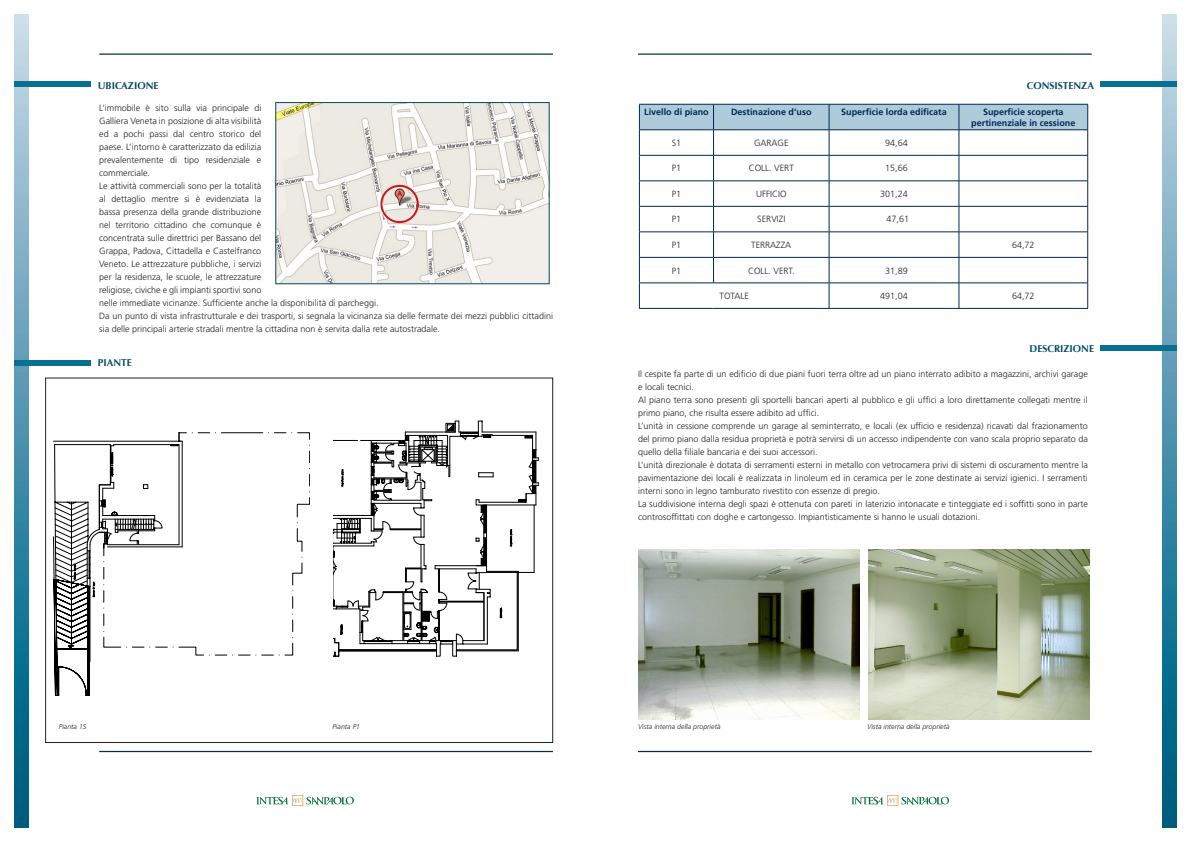
<style>
.page{position:relative;width:1191px;height:842px;background:#fff}
.page>*{position:absolute;margin:0;border:0;box-sizing:border-box;transform-origin:0 0}
.t1{font:700 10px "Optima";color:#004869}
.t2{font:300 9px/13px "Frutiger LT Std";color:#231f20}
.t3{font:700 9px/10.8px "Frutiger LT Std";color:#002853;text-align:center}
.t4{font:italic 300 7px "Frutiger LT Std";color:#231f20}
</style>
<div class="page">
<svg style="left:1162px;top:14px;width:14px;height:814px;background:#5396b0"></svg>
<svg style="left:14px;top:14px;width:14px;height:814px;background:#5396b0"></svg>
<hr style="left:99px;top:54px;width:454px;height:1px;background:#002853">
<hr style="left:638px;top:54px;width:453px;height:1px;background:#002853">
<svg style="left:256px;top:795px;width:98px;height:11px"></svg>
<hr style="left:99px;top:751px;width:454px;height:1px;background:#002853">
<hr style="left:638px;top:751px;width:453px;height:1px;background:#002853">
<svg style="left:851px;top:795px;width:98px;height:11px"></svg>
<div style="left:1100px;top:345px;width:76px;height:6px;background:#087192"></div>
<img style="left:277px;top:104px;width:270px;height:178px">
<div style="left:275px;top:102px;width:274px;height:182px;border:1px solid #004869"></div>
<div style="left:14px;top:81px;width:77px;height:6px;background:#087192"></div>
<div style="left:1100px;top:81px;width:76px;height:6px;background:#087192"></div>
<svg style="left:639px;top:104px;width:449px;height:204px"></svg>
<hr style="left:639px;top:308px;width:74px;height:1px;background:#002853">
<hr style="left:713px;top:308px;width:116px;height:1px;background:#002853">
<hr style="left:829px;top:308px;width:130px;height:1px;background:#002853">
<hr style="left:959px;top:308px;width:129px;height:1px;background:#002853">
<div style="left:380px;top:185px;width:39px;height:38px;border:2px solid #cd151d;border-radius:50%"></div>
<div style="left:14px;top:361px;width:77px;height:5px;background:#087192"></div>
<img style="left:638px;top:549px;width:221px;height:170px">
<img style="left:868px;top:549px;width:221px;height:170px">
<svg style="left:182px;top:433px;width:128px;height:222px"></svg>
<svg style="left:53px;top:433px;width:129px;height:263px"></svg>
<svg style="left:334px;top:421px;width:205px;height:235px"></svg>
<p class="t1" style="left:98px;top:80px;width:62px">UBICAZIONE</p>
<p class="t1" style="left:1026px;top:79px;width:69px">CONSISTENZA</p>
<p class="t3" style="left:644px;top:107px;width:66px">Livello di piano</p>
<p class="t3" style="left:731px;top:107px;width:82px">Destinazione d’uso</p>
<p class="t3" style="left:841px;top:107px;width:107px">Superficie lorda edificata</p>
<p class="t3" style="left:971px;top:107px;width:106px">Superficie scoperta pertinenziale in cessione</p>
<p class="t2" style="left:671px;top:136px;width:11px">S1</p>
<p class="t2" style="left:754px;top:136px;width:36px">GARAGE</p>
<p class="t2" style="left:885px;top:136px;width:24px">94,64</p>
<p class="t2" style="left:671px;top:162px;width:11px">P1</p>
<p class="t2" style="left:748px;top:162px;width:47px">COLL. VERT</p>
<p class="t2" style="left:885px;top:162px;width:24px">15,66</p>
<p class="t2" style="left:671px;top:187px;width:11px">P1</p>
<p class="t2" style="left:756px;top:187px;width:32px">UFFICIO</p>
<p class="t2" style="left:880px;top:187px;width:29px">301,24</p>
<p class="t2" style="left:671px;top:213px;width:11px">P1</p>
<p class="t2" style="left:757px;top:213px;width:30px">SERVIZI</p>
<p class="t2" style="left:886px;top:213px;width:24px">47,61</p>
<p class="t2" style="left:671px;top:238px;width:11px">P1</p>
<p class="t2" style="left:751px;top:238px;width:42px">TERRAZZA</p>
<p class="t2" style="left:1012px;top:238px;width:24px">64,72</p>
<p class="t2" style="left:671px;top:264px;width:11px">P1</p>
<p class="t2" style="left:748px;top:264px;width:48px">COLL. VERT.</p>
<p class="t2" style="left:885px;top:264px;width:24px">31,89</p>
<p class="t2" style="left:719px;top:290px;width:31px">TOTALE</p>
<p class="t2" style="left:880px;top:290px;width:29px">491,04</p>
<p class="t2" style="left:1012px;top:290px;width:24px">64,72</p>
<p class="t2" style="left:99px;top:101px;width:164px;text-align:justify">L’immobile è sito sulla via principale di Galliera Veneta in posizione di alta visibilità ed a pochi passi dal centro storico del paese. L’intorno è caratterizzato da edilizia prevalentemente di tipo residenziale e commerciale.</p>
<p class="t2" style="left:99px;top:179px;width:281px">Le attività commerciali sono per la totalità<br>al dettaglio mentre si è evidenziata la<br>bassa presenza della grande distribuzione<br>nel territorio cittadino che comunque è<br>concentrata sulle direttrici per Bassano del<br>Grappa, Padova, Cittadella e Castelfranco<br>Veneto. Le attrezzature pubbliche, i servizi<br>per la residenza, le scuole, le attrezzature<br>religiose, civiche e gli impianti sportivi sono<br>nelle immediate vicinanze. Sufficiente anche la disponibilità di parcheggi.</p>
<p class="t2" style="left:99px;top:309px;width:455px">Da un punto di vista infrastrutturale e dei trasporti, si segnala la vicinanza sia delle fermate dei mezzi pubblici cittadini sia delle principali arterie stradali mentre la cittadina non è servita dalla rete autostradale.</p>
<p class="t1" style="left:98px;top:357px;width:35px">PIANTE</p>
<p class="t1" style="left:1029px;top:343px;width:66px">DESCRIZIONE</p>
<p class="t2" style="left:638px;top:368px;width:451px">Il cespite fa parte di un edificio di due piani fuori terra oltre ad un piano interrato adibito a magazzini, archivi garage e locali tecnici.</p>
<p class="t2" style="left:638px;top:394px;width:451px">Al piano terra sono presenti gli sportelli bancari aperti al pubblico e gli uffici a loro direttamente collegati mentre il primo piano, che risulta essere adibito ad uffici.</p>
<p class="t2" style="left:638px;top:420px;width:451px;text-align:justify">L’unità in cessione comprende un garage al seminterrato, e locali (ex ufficio e residenza) ricavati dal frazionamento del primo piano dalla residua proprietà e potrà servirsi di un accesso indipendente con vano scala proprio separato da quello della filiale bancaria e dei suoi accessori.</p>
<p class="t2" style="left:638px;top:459px;width:451px;text-align:justify">L’unità direzionale è dotata di serramenti esterni in metallo con vetrocamera privi di sistemi di oscuramento mentre la pavimentazione dei locali è realizzata in linoleum ed in ceramica per le zone destinate ai servizi igienici. I serramenti interni sono in legno tamburato rivestito con essenze di pregio.</p>
<p class="t2" style="left:638px;top:498px;width:451px">La suddivisione interna degli spazi è ottenuta con pareti in laterizio intonacate e tinteggiate ed i soffitti sono in parte controsoffittati con doghe e cartongesso. Impiantisticamente si hanno le usuali dotazioni.</p>
<p class="t4" style="left:59px;top:722px;width:29px">Pianta 1S</p>
<p class="t4" style="left:332px;top:722px;width:29px">Pianta P1</p>
<p class="t4" style="left:638px;top:722px;width:84px">Vista interna della proprietà</p>
<p class="t4" style="left:867px;top:722px;width:84px">Vista interna della proprietà</p>
</div>
